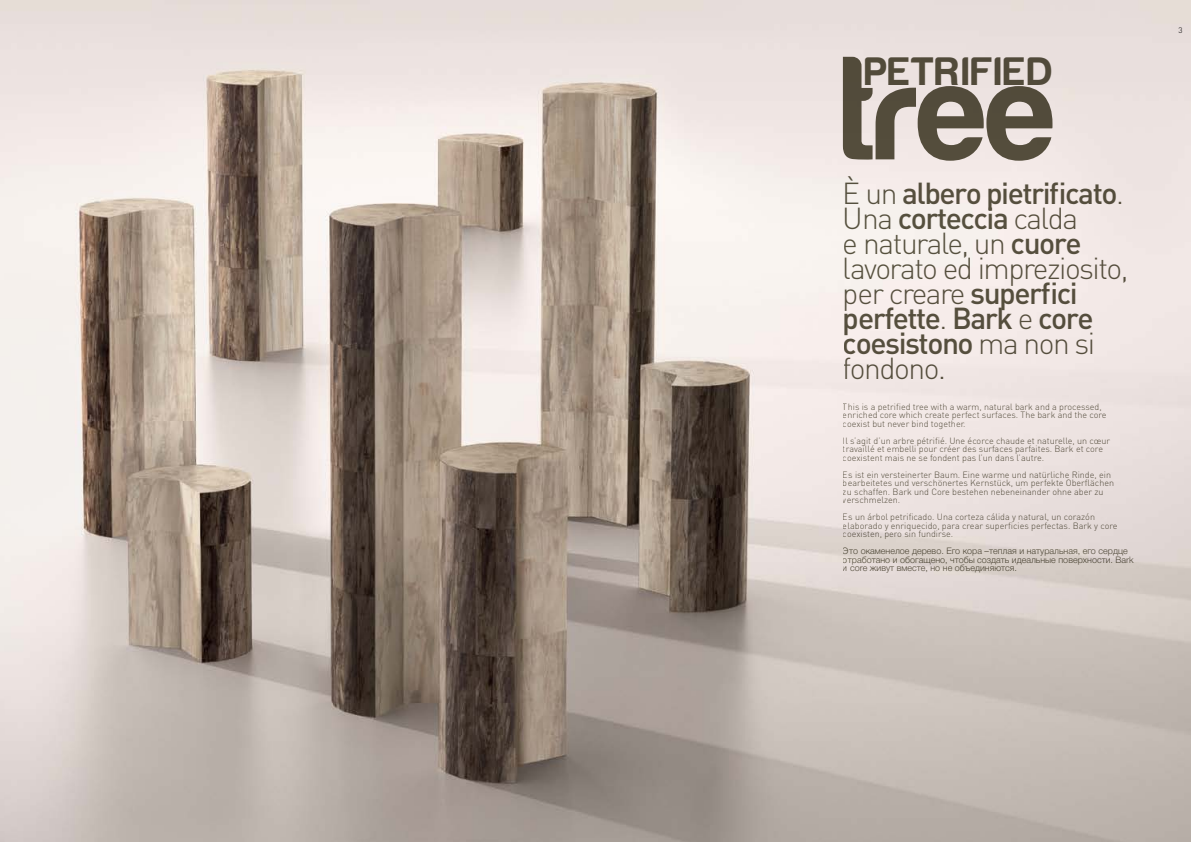
<style>
.page{position:relative;width:1191px;height:842px;background:#fff}
.page>*{position:absolute;margin:0;border:0;box-sizing:border-box;transform-origin:0 0}
.t1{font:41.2px "Harabara";letter-spacing:.065em;color:#595543}
.t2{font:300 30px/25px "DIN";letter-spacing:-.05em;color:#595543}
.t3{font:300 9px/8.5px "DIN";color:#595543}
.t4{font:300 9px/8.5px "Helvetica Neue LTCYR";color:#595543}
.t5{font:300 8px "DIN";color:#000}
.s1{font-weight:500}
</style>
<div class="page">
<img style="left:0;top:0;width:1191px;height:842px">
<svg style="left:843px;top:57px;width:209px;height:104px;background:#a69d94"></svg>
<h1 class="t1" style="left:865px;top:50px;width:189px">PETRIFIED</h1>
<h2 class="t2" style="left:843px;top:181px;width:287px">È un <span class="s1">albero pietrificato</span>.<br>Una <span class="s1">corteccia</span> calda<br>e naturale, un <span class="s1">cuore </span>lavorato ed impreziosito, per creare <span class="s1">superfici perfette</span>. <span class="s1">Bark</span> e <span class="s1">core coesistono</span> ma non si fondono.</h2>
<p class="t3" style="left:843px;top:402px;width:265px">This is a petrified tree with a warm, natural bark and a processed, enriched core which create perfect surfaces. The bark and the core coexist but never bind together.</p>
<p class="t3" style="left:843px;top:436px;width:269px">Il s’agit d’un arbre pétrifié. Une écorce chaude et naturelle, un cœur travaillé et embelli pour créer des surfaces parfaites. Bark et core coexistent mais ne se fondent pas l’un dans l’autre.</p>
<p class="t3" style="left:843px;top:470px;width:273px">Es ist ein versteinerter Baum. Eine warme und natürliche Rinde, ein bearbeitetes und verschönertes Kernstück, um perfekte Oberflächen zu schaffen. Bark und Core bestehen nebeneinander ohne aber zu verschmelzen.</p>
<p class="t3" style="left:843px;top:513px;width:276px">Es un árbol petrificado. Una corteza cálida y natural, un corazón elaborado y enriquecido, para crear superficies perfectas. Bark y core coexisten, pero sin fundirse.</p>
<p class="t4" style="left:843px;top:547px;width:292px">Это окаменелое дерево. Его кора –теплая и натуральная, его сердце отработано и обогащено, чтобы создать идеальные поверхности. Bark и core живут вместе, но не объединяются.</p>
<p class="t5" style="left:1178px;top:26px;width:6px">3</p>
</div>
